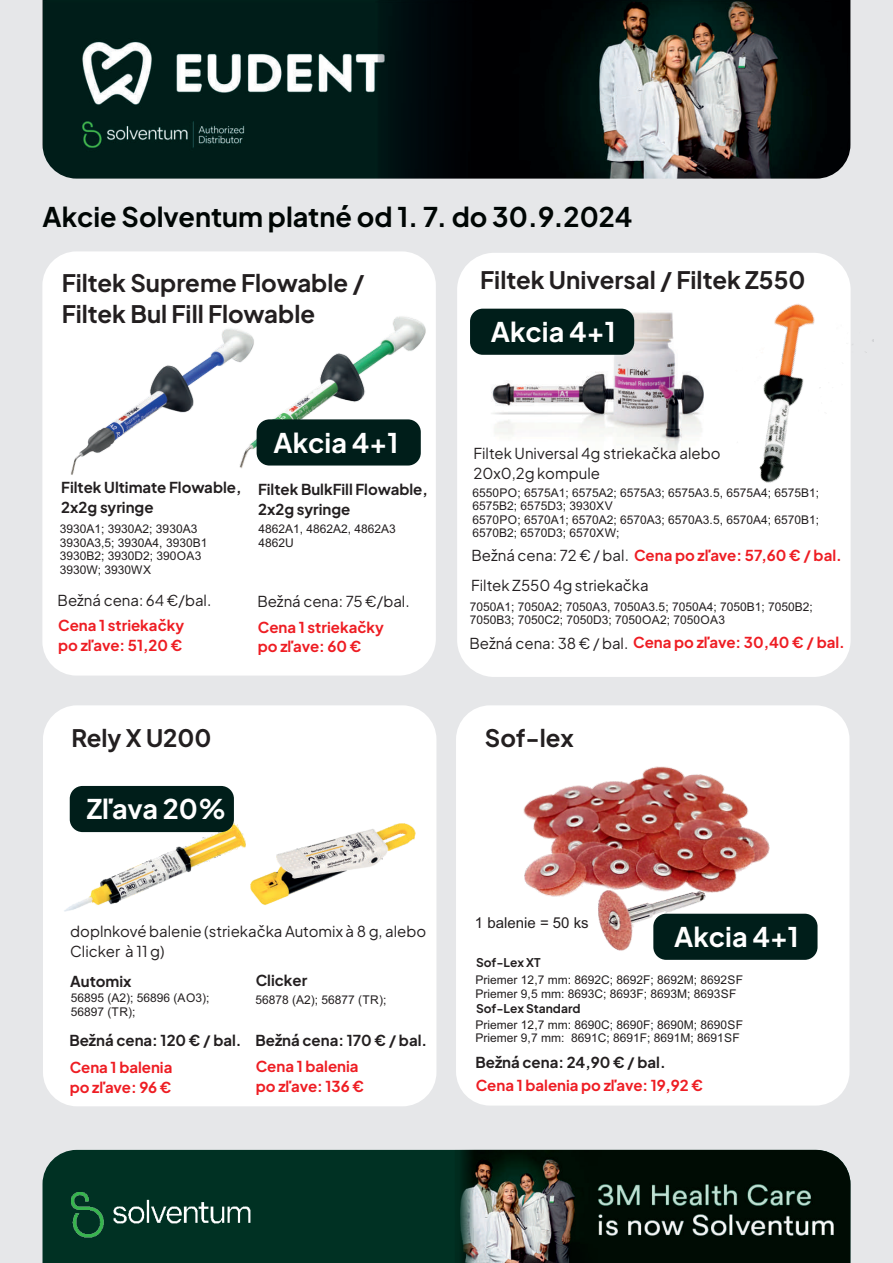
<style>
.page{position:relative;width:893px;height:1263px;background:#e6e7e9}
.page>*{position:absolute;margin:0;border:0;box-sizing:border-box;transform-origin:0 0}
.t1{font:27px "Plus Jakarta Sans";color:#000604}
.t2{font:27px "Plus Jakarta Sans";color:#fff}
.t3{font:24px/31.7px "Plus Jakarta Sans";color:#231f20}
.t4{font:15px/19.8px "Plus Jakarta Sans";color:#231f20}
.t5{font:15px/19.8px "Plus Jakarta Sans";color:#ee1d23}
.t6{font:15px "Arial";color:#231f20}
.t7{font:12px/13.4px "Arial";color:#231f20}
.t8{font:12px "Plus Jakarta Sans";color:#231f20}
.s1{color:#231f20}
</style>
<div class="page">
<div style="left:42px;top:251px;width:394px;height:424px;background:#fff;border-radius:35px"></div>
<div style="left:43px;top:705px;width:393px;height:401px;background:#fff;border-radius:34px"></div>
<div style="left:456px;top:705px;width:393px;height:400px;background:#fff;border-radius:34px"></div>
<div style="left:457px;top:253px;width:394px;height:424px;background:#fff;border-radius:37px"></div>
<img style="left:277px;top:316px;width:149px;height:150px">
<img style="left:483px;top:308px;width:206px;height:143px">
<img style="left:64px;top:785px;width:178px;height:127px">
<img style="left:242px;top:823px;width:174px;height:82px">
<img style="left:523px;top:766px;width:252px;height:185px">
<div style="left:43px;top:1150px;width:412px;height:113px;background:#003123"></div>
<img style="left:71px;top:328px;width:206px;height:147px">
<img style="left:72px;top:1192px;width:178px;height:45px">
<img style="left:455px;top:1150px;width:395px;height:113px">
<div style="left:257px;top:419px;width:164px;height:46px;background:#001e1a;border-radius:13px"></div>
<div style="left:70px;top:786px;width:164px;height:46px;background:#001e1a;border-radius:13px"></div>
<div style="left:470px;top:309px;width:164px;height:46px;background:#001e1a;border-radius:13px"></div>
<div style="left:653px;top:914px;width:164px;height:46px;background:#001e1a;border-radius:13px"></div>
<img style="left:689px;top:285px;width:185px;height:198px">
<img style="left:43px;top:0;width:807px;height:179px">
<h1 class="t1" style="left:43px;top:199px;width:591px">Akcie Solventum platné od 1. 7. do 30.9.2024</h1>
<h2 class="t3" style="left:62px;top:266px;width:304px">Filtek Supreme Flowable /<br>Filtek Bul Fill Flowable</h2>
<h2 class="t3" style="left:480px;top:264px;width:327px">Filtek Universal / Filtek Z550</h2>
<h1 class="t2" style="left:491px;top:314px;width:126px">Akcia 4+1</h1>
<h1 class="t2" style="left:274px;top:424px;width:126px">Akcia 4+1</h1>
<p class="t4" style="left:61px;top:477px;width:182px">Filtek Ultimate Flowable,<br>2x2g syringe</p>
<p class="t4" style="left:258px;top:479px;width:171px">Filtek BulkFill Flowable,<br>2x2g syringe</p>
<p class="t7" style="left:60px;top:524px;width:149px">3930A1; 3930A2; 3930A3<br>3930A3,5; 3930A4, 3930B1<br>3930B2; 3930D2; 390OA3<br>3930W; 3930WX</p>
<p class="t7" style="left:258px;top:524px;width:139px">4862A1, 4862A2, 4862A3<br>4862U</p>
<p class="t4" style="left:58px;top:590px;width:155px">Bežná cena: 64 €/bal.</p>
<p class="t4" style="left:257px;top:591px;width:154px">Bežná cena: 75 €/bal.</p>
<p class="t5" style="left:258px;top:616px;width:128px">Cena 1 striekačky po zľave: 60 €</p>
<p class="t5" style="left:58px;top:615px;width:128px">Cena 1 striekačky po zľave: 51,20 €</p>
<h2 class="t3" style="left:72px;top:721px;width:141px">Rely X U200</h2>
<h1 class="t2" style="left:87px;top:791px;width:141px">Zľava 20%</h1>
<p class="t4" style="left:70px;top:921px;width:357px">doplnkové balenie (striekačka Automix à 8 g, alebo<br>Clicker à 11 g)</p>
<p class="t4" style="left:70px;top:971px;width:63px">Automix</p>
<p class="t4" style="left:256px;top:970px;width:53px">Clicker</p>
<p class="t7" style="left:71px;top:992px;width:140px">56895 (A2); 56896 (AO3);<br>56897 (TR);</p>
<p class="t7" style="left:255px;top:994px;width:132px">56878 (A2); 56877 (TR);</p>
<p class="t4" style="left:69px;top:1030px;width:359px">Bežná cena: 120 € / bal. Bežná cena: 170 € / bal.</p>
<p class="t5" style="left:70px;top:1057px;width:104px">Cena 1 balenia po zľave: 96 €</p>
<p class="t5" style="left:256px;top:1056px;width:110px">Cena 1 balenia po zľave: 136 €</p>
<p class="t4" style="left:473px;top:443px;width:249px">Filtek Universal 4g striekačka alebo<br>20x0,2g kompule</p>
<p class="t7" style="left:473px;top:487px;width:348px">6550PO; 6575A1; 6575A2; 6575A3; 6575A3.5, 6575A4; 6575B1; 6575B2; 6575D3; 3930XV<br>6570PO; 6570A1; 6570A2; 6570A3; 6570A3.5, 6570A4; 6570B1; 6570B2; 6570D3; 6570XW;</p>
<p class="t5" style="left:471px;top:545px;width:372px"><span class="s1">Bežná cena: 72 € / bal.</span> Cena po zľave: 57,60 € / bal.</p>
<p class="t4" style="left:471px;top:575px;width:179px">Filtek Z550 4g striekačka</p>
<p class="t7" style="left:470px;top:601px;width:344px">7050A1; 7050A2; 7050A3, 7050A3.5; 7050A4; 7050B1; 7050B2;<br>7050B3; 7050C2; 7050D3; 7050OA2; 7050OA3</p>
<p class="t5" style="left:469px;top:632px;width:377px"><span class="s1">Bežná cena: 38 € / bal.</span> Cena po zľave: 30,40 € / bal.</p>
<h2 class="t3" style="left:485px;top:721px;width:90px">Sof-lex</h2>
<p class="t6" style="left:475px;top:917px;width:115px">1 balenie = 50 ks</p>
<h1 class="t2" style="left:674px;top:919px;width:126px">Akcia 4+1</h1>
<p class="t8" style="left:476px;top:955px;width:66px">Sof-Lex XT</p>
<p class="t8" style="left:476px;top:1001px;width:106px">Sof-Lex Standard</p>
<p class="t7" style="left:476px;top:1019px;width:269px">Priemer 12,7 mm: 8690C; 8690F; 8690M; 8690SF<br>Priemer 9,7 mm: 8691C; 8691F; 8691M; 8691SF</p>
<p class="t7" style="left:476px;top:974px;width:269px">Priemer 12,7 mm: 8692C; 8692F; 8692M; 8692SF<br>Priemer 9,5 mm: 8693C; 8693F; 8693M; 8693SF</p>
<p class="t4" style="left:475px;top:1052px;width:192px">Bežná cena: 24,90 € / bal.</p>
<p class="t5" style="left:476px;top:1075px;width:229px">Cena 1 balenia po zľave: 19,92 €</p>
</div>
